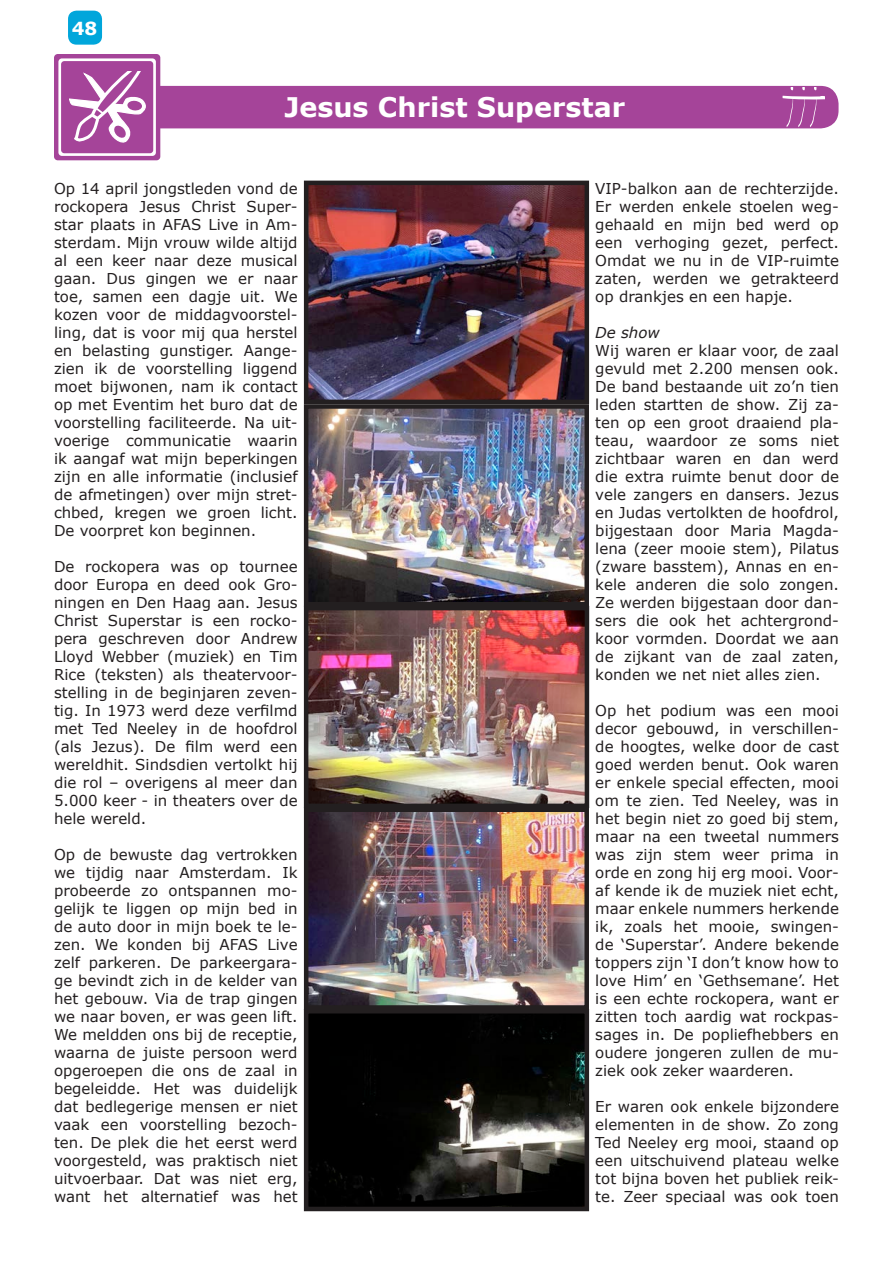
<style>
.page{position:relative;width:893px;height:1263px;background:#fff}
.page>*{position:absolute;margin:0;border:0;box-sizing:border-box;transform-origin:0 0}
.t1{font:700 27px "Verdana";color:#fff}
.t2{font:700 18px "Verdana";color:#fff}
.t3{font:15px/18px "Verdana";color:#231f20;text-align:justify}
.t4{font:italic 15px "Verdana";color:#231f20}
</style>
<div class="page">
<div style="left:68px;top:11px;width:34px;height:34px;background:#00a6db;border-radius:9px"></div>
<div style="left:73px;top:86px;width:765px;height:42px;background:#a54499;border-radius:18px"></div>
<svg style="left:782px;top:87px;width:43px;height:40px"></svg>
<div style="left:54px;top:54px;width:106px;height:106px;background:#a54499;border-radius:4px"></div>
<div style="left:58px;top:58px;width:98px;height:98px;background:linear-gradient(to right,#fefdfe,#fefefe);border-radius:3px"></div>
<div style="left:61px;top:61px;width:92px;height:92px;background:#a54499;border-radius:3px"></div>
<svg style="left:69px;top:71px;width:77px;height:72px"></svg>
<img style="left:309px;top:186px;width:275px;height:213px">
<div style="left:304px;top:181px;width:285px;height:223px;border:4px solid #231f20"></div>
<img style="left:309px;top:1014px;width:275px;height:192px">
<div style="left:304px;top:1009px;width:285px;height:202px;border:4px solid #231f20"></div>
<img style="left:309px;top:611px;width:275px;height:192px">
<div style="left:304px;top:606px;width:285px;height:202px;border:4px solid #231f20"></div>
<img style="left:309px;top:409px;width:275px;height:192px">
<div style="left:304px;top:404px;width:285px;height:202px;border:4px solid #231f20"></div>
<img style="left:309px;top:812px;width:275px;height:193px">
<div style="left:304px;top:807px;width:285px;height:203px;border:4px solid #231f20"></div>
<p class="t2" style="left:72px;top:15px;width:27px">48</p>
<h1 class="t1" style="left:284px;top:89px;width:342px">Jesus Christ Superstar</h1>
<p class="t3" style="left:54px;top:180px;width:245px">Op 14 april jongstleden vond de rockopera Jesus Christ Super&shy;star plaats in AFAS Live in Am&shy;sterdam. Mijn vrouw wilde altijd al een keer naar deze musical gaan. Dus gingen we er naar toe, samen een dagje uit. We kozen voor de middagvoorstel&shy;ling, dat is voor mij qua herstel en belasting gunstiger. Aange&shy;zien ik de voorstelling liggend moet bijwonen, nam ik contact op met Eventim het buro dat de voorstelling faciliteerde. Na uit&shy;voerige communicatie waarin ik aangaf wat mijn beperkingen zijn en alle informatie (inclusief de afmetingen) over mijn stret&shy;chbed, kregen we groen licht.<br>De voorpret kon beginnen.</p>
<p class="t3" style="left:54px;top:558px;width:245px">De rockopera was op tournee door Europa en deed ook Gro&shy;ningen en Den Haag aan. Jesus Christ Superstar is een rocko&shy;pera geschreven door Andrew Lloyd Webber (muziek) en Tim Rice (teksten) als theatervoor&shy;stelling in de beginjaren zeven&shy;tig. In 1973 werd deze verfilmd met Ted Neeley in de hoofdrol (als Jezus). De film werd een wereldhit. Sindsdien vertolkt hij die rol – overigens al meer dan 5.000 keer - in theaters over de hele wereld.</p>
<p class="t3" style="left:54px;top:846px;width:245px">Op de bewuste dag vertrokken we tijdig naar Amsterdam. Ik probeerde zo ontspannen mo&shy;gelijk te liggen op mijn bed in de auto door in mijn boek te le&shy;zen. We konden bij AFAS Live zelf parkeren. De parkeergara&shy;ge bevindt zich in de kelder van het gebouw. Via de trap gingen we naar boven, er was geen lift.<br>We meldden ons bij de receptie, waarna de juiste persoon werd opgeroepen die ons de zaal in begeleidde. Het was duidelijk dat bedlegerige mensen er niet vaak een voorstelling bezoch&shy;ten. De plek die het eerst werd voorgesteld, was praktisch niet uitvoerbaar. Dat was niet erg, want het alternatief was het</p>
<p class="t3" style="left:595px;top:180px;width:245px">VIP-balkon aan de rechterzijde.<br>Er werden enkele stoelen weg&shy;gehaald en mijn bed werd op een verhoging gezet, perfect.<br>Omdat we nu in de VIP-ruimte zaten, werden we getrakteerd op drankjes en een hapje.</p>
<p class="t4" style="left:595px;top:323px;width:66px">De show</p>
<p class="t3" style="left:595px;top:342px;width:245px">Wij waren er klaar voor, de zaal gevuld met 2.200 mensen ook.<br>De band bestaande uit zo’n tien leden startten de show. Zij za&shy;ten op een groot draaiend pla&shy;teau, waardoor ze soms niet zichtbaar waren en dan werd die extra ruimte benut door de vele zangers en dansers. Jezus en Judas vertolkten de hoofdrol, bijgestaan door Maria Magda&shy;lena (zeer mooie stem), Pilatus (zware basstem), Annas en en&shy;kele anderen die solo zongen.<br>Ze werden bijgestaan door dan&shy;sers die ook het achtergrond&shy;koor vormden. Doordat we aan de zijkant van de zaal zaten, konden we net niet alles zien.</p>
<p class="t3" style="left:595px;top:702px;width:245px">Op het podium was een mooi decor gebouwd, in verschillen&shy;de hoogtes, welke door de cast goed werden benut. Ook waren er enkele special effecten, mooi om te zien. Ted Neeley, was in het begin niet zo goed bij stem, maar na een tweetal nummers was zijn stem weer prima in orde en zong hij erg mooi. Voor&shy;af kende ik de muziek niet echt, maar enkele nummers herkende ik, zoals het mooie, swingen&shy;de ‘Superstar’. Andere bekende toppers zijn ‘I don’t know how to love Him’ en ‘Gethsemane’. Het is een echte rockopera, want er zitten toch aardig wat rockpas&shy;sages in. De popliefhebbers en oudere jongeren zullen de mu&shy;ziek ook zeker waarderen.</p>
<p class="t3" style="left:595px;top:1098px;width:245px">Er waren ook enkele bijzondere elementen in de show. Zo zong Ted Neeley erg mooi, staand op een uitschuivend plateau welke tot bijna boven het publiek reik&shy;te. Zeer speciaal was ook toen</p>
</div>
